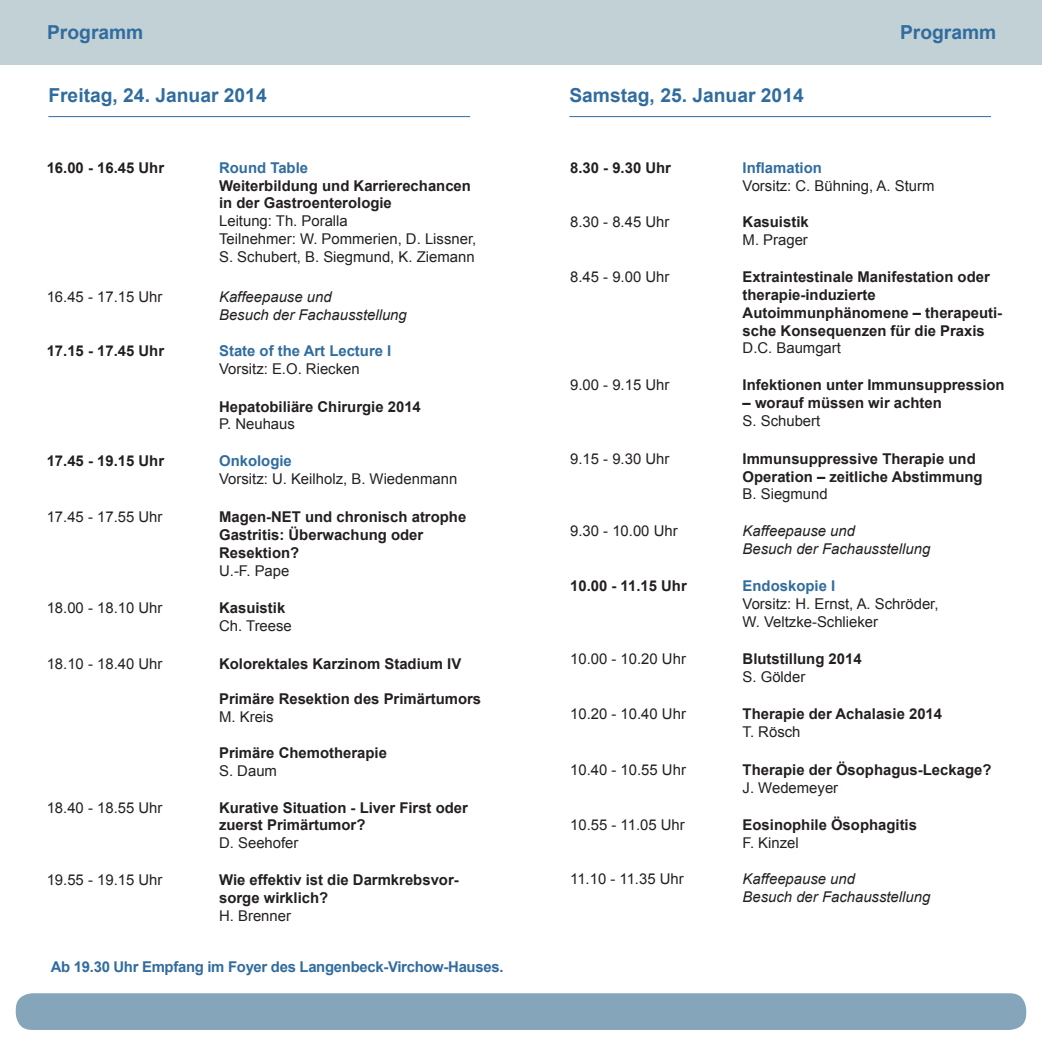
<style>
.page{position:relative;width:1042px;height:1042px;background:#fff}
.page>*{position:absolute;margin:0;border:0;box-sizing:border-box;transform-origin:0 0}
.t1{font:700 19.25px "Arial";color:#316c9f}
.t2{font:700 14.88px/17.8px "Arial";color:#231f20}
.t3{font:14.88px/17.8px "Arial";color:#231f20}
.t4{font:italic 14.88px/17.8px "Arial";color:#231f20}
.t5{font:700 14.88px "Arial";color:#316c9f}
.t6{font:700 14.88px "Arial";letter-spacing:-.02em;color:#316c9f}
</style>
<div class="page">
<div style="left:0;top:0;width:1042px;height:64px;background:#c2d1d5"></div>
<div style="left:15px;top:993px;width:1012px;height:37px;background:#85a5bb"></div>
<hr style="left:48px;top:116px;width:422px;height:1px;background:#316c9f">
<hr style="left:569px;top:116px;width:422px;height:1px;background:#316c9f">
<p class="t1" style="left:47px;top:19px;width:98px">Programm</p>
<p class="t1" style="left:900px;top:19px;width:98px">Programm</p>
<p class="t1" style="left:48px;top:83px;width:220px">Freitag, 24. Januar 2014</p>
<p class="t2" style="left:47px;top:159px;width:119px">16.00 - 16.45 Uhr</p>
<p class="t5" style="left:219px;top:158px;width:90px">Round Table</p>
<p class="t2" style="left:219px;top:177px;width:253px">Weiterbildung und Karrierechancen in der Gastroenterologie</p>
<p class="t3" style="left:219px;top:212px;width:259px">Leitung: Th. Poralla<br>Teilnehmer: W. Pommerien, D. Lissner,<br>S. Schubert, B. Siegmund, K. Ziemann</p>
<p class="t3" style="left:47px;top:288px;width:117px">16.45 - 17.15 Uhr</p>
<p class="t4" style="left:219px;top:288px;width:189px">Kaffeepause und<br>Besuch der Fachausstellung</p>
<p class="t2" style="left:47px;top:343px;width:119px">17.15 - 17.45 Uhr</p>
<p class="t5" style="left:219px;top:341px;width:174px">State of the Art Lecture I</p>
<p class="t3" style="left:219px;top:360px;width:142px">Vorsitz: E.O. Riecken</p>
<p class="t2" style="left:219px;top:398px;width:203px">Hepatobiliäre Chirurgie 2014</p>
<p class="t3" style="left:219px;top:415px;width:77px">P. Neuhaus</p>
<p class="t2" style="left:47px;top:453px;width:119px">17.45 - 19.15 Uhr</p>
<p class="t5" style="left:219px;top:451px;width:74px">Onkologie</p>
<p class="t3" style="left:219px;top:470px;width:240px">Vorsitz: U. Keilholz, B. Wiedenmann</p>
<p class="t3" style="left:47px;top:508px;width:117px">17.45 - 17.55 Uhr</p>
<p class="t2" style="left:219px;top:508px;width:249px">Magen-NET und chronisch atrophe<br>Gastritis: Überwachung oder<br>Resektion?</p>
<p class="t3" style="left:219px;top:562px;width:72px">U.-F. Pape</p>
<p class="t3" style="left:47px;top:599px;width:117px">18.00 - 18.10 Uhr</p>
<p class="t2" style="left:219px;top:599px;width:68px">Kasuistik</p>
<p class="t3" style="left:219px;top:617px;width:74px">Ch. Treese</p>
<p class="t3" style="left:47px;top:655px;width:117px">18.10 - 18.40 Uhr</p>
<p class="t2" style="left:219px;top:655px;width:244px">Kolorektales Karzinom Stadium IV</p>
<p class="t2" style="left:219px;top:691px;width:264px">Primäre Resektion des Primärtumors</p>
<p class="t3" style="left:219px;top:708px;width:56px">M. Kreis</p>
<p class="t2" style="left:219px;top:744px;width:169px">Primäre Chemotherapie</p>
<p class="t3" style="left:219px;top:762px;width:59px">S. Daum</p>
<p class="t3" style="left:47px;top:798px;width:117px">18.40 - 18.55 Uhr</p>
<p class="t2" style="left:219px;top:799px;width:250px">Kurative Situation - Liver First oder zuerst Primärtumor?</p>
<p class="t3" style="left:219px;top:834px;width:81px">D. Seehofer</p>
<p class="t3" style="left:47px;top:871px;width:117px">19.55 - 19.15 Uhr</p>
<p class="t2" style="left:219px;top:871px;width:241px">Wie effektiv ist die Darmkrebsvor&shy;sorge wirklich?</p>
<p class="t3" style="left:219px;top:906px;width:73px">H. Brenner</p>
<p class="t6" style="left:51px;top:957px;width:454px">Ab 19.30 Uhr Empfang im Foyer des Langenbeck-Virchow-Hauses.</p>
<p class="t1" style="left:569px;top:83px;width:236px">Samstag, 25. Januar 2014</p>
<p class="t2" style="left:570px;top:159px;width:102px">8.30 - 9.30 Uhr</p>
<p class="t5" style="left:742px;top:158px;width:81px">Inflamation</p>
<p class="t3" style="left:742px;top:176px;width:193px">Vorsitz: C. Bühning, A. Sturm</p>
<p class="t3" style="left:570px;top:213px;width:101px">8.30 - 8.45 Uhr</p>
<p class="t2" style="left:742px;top:213px;width:68px">Kasuistik</p>
<p class="t3" style="left:742px;top:231px;width:67px">M. Prager</p>
<p class="t3" style="left:570px;top:268px;width:101px">8.45 - 9.00 Uhr</p>
<p class="t2" style="left:742px;top:268px;width:261px">Extraintestinale Manifestation oder therapie-induzierte<br>Autoimmunphänomene – therapeuti&shy;sche Konsequenzen für die Praxis</p>
<p class="t3" style="left:742px;top:339px;width:100px">D.C. Baumgart</p>
<p class="t3" style="left:570px;top:376px;width:101px">9.00 - 9.15 Uhr</p>
<p class="t2" style="left:742px;top:377px;width:264px">Infektionen unter Immunsuppression</p>
<p class="t2" style="left:742px;top:394px;width:201px">– worauf müssen wir achten</p>
<p class="t3" style="left:742px;top:412px;width:79px">S. Schubert</p>
<p class="t3" style="left:570px;top:450px;width:101px">9.15 - 9.30 Uhr</p>
<p class="t2" style="left:742px;top:450px;width:241px">Immunsuppressive Therapie und<br>Operation – zeitliche Abstimmung</p>
<p class="t3" style="left:742px;top:485px;width:87px">B. Siegmund</p>
<p class="t3" style="left:570px;top:522px;width:109px">9.30 - 10.00 Uhr</p>
<p class="t4" style="left:742px;top:522px;width:189px">Kaffeepause und<br>Besuch der Fachausstellung</p>
<p class="t2" style="left:570px;top:577px;width:118px">10.00 - 11.15 Uhr</p>
<p class="t5" style="left:742px;top:576px;width:94px">Endoskopie I</p>
<p class="t3" style="left:742px;top:595px;width:197px">Vorsitz: H. Ernst, A. Schröder,<br>W. Veltzke-Schlieker</p>
<p class="t3" style="left:570px;top:650px;width:117px">10.00 - 10.20 Uhr</p>
<p class="t2" style="left:742px;top:650px;width:121px">Blutstillung 2014</p>
<p class="t3" style="left:742px;top:667px;width:64px">S. Gölder</p>
<p class="t3" style="left:570px;top:705px;width:117px">10.20 - 10.40 Uhr</p>
<p class="t2" style="left:742px;top:705px;width:201px">Therapie der Achalasie 2014</p>
<p class="t3" style="left:742px;top:723px;width:59px">T. Rösch</p>
<p class="t3" style="left:570px;top:761px;width:117px">10.40 - 10.55 Uhr</p>
<p class="t2" style="left:742px;top:761px;width:250px">Therapie der Ösophagus-Leckage?</p>
<p class="t3" style="left:742px;top:779px;width:97px">J. Wedemeyer</p>
<p class="t3" style="left:570px;top:816px;width:116px">10.55 - 11.05 Uhr</p>
<p class="t2" style="left:742px;top:816px;width:176px">Eosinophile Ösophagitis</p>
<p class="t3" style="left:742px;top:834px;width:58px">F. Kinzel</p>
<p class="t3" style="left:570px;top:870px;width:115px">11.10 - 11.35 Uhr</p>
<p class="t4" style="left:742px;top:870px;width:189px">Kaffeepause und<br>Besuch der Fachausstellung</p>
</div>
